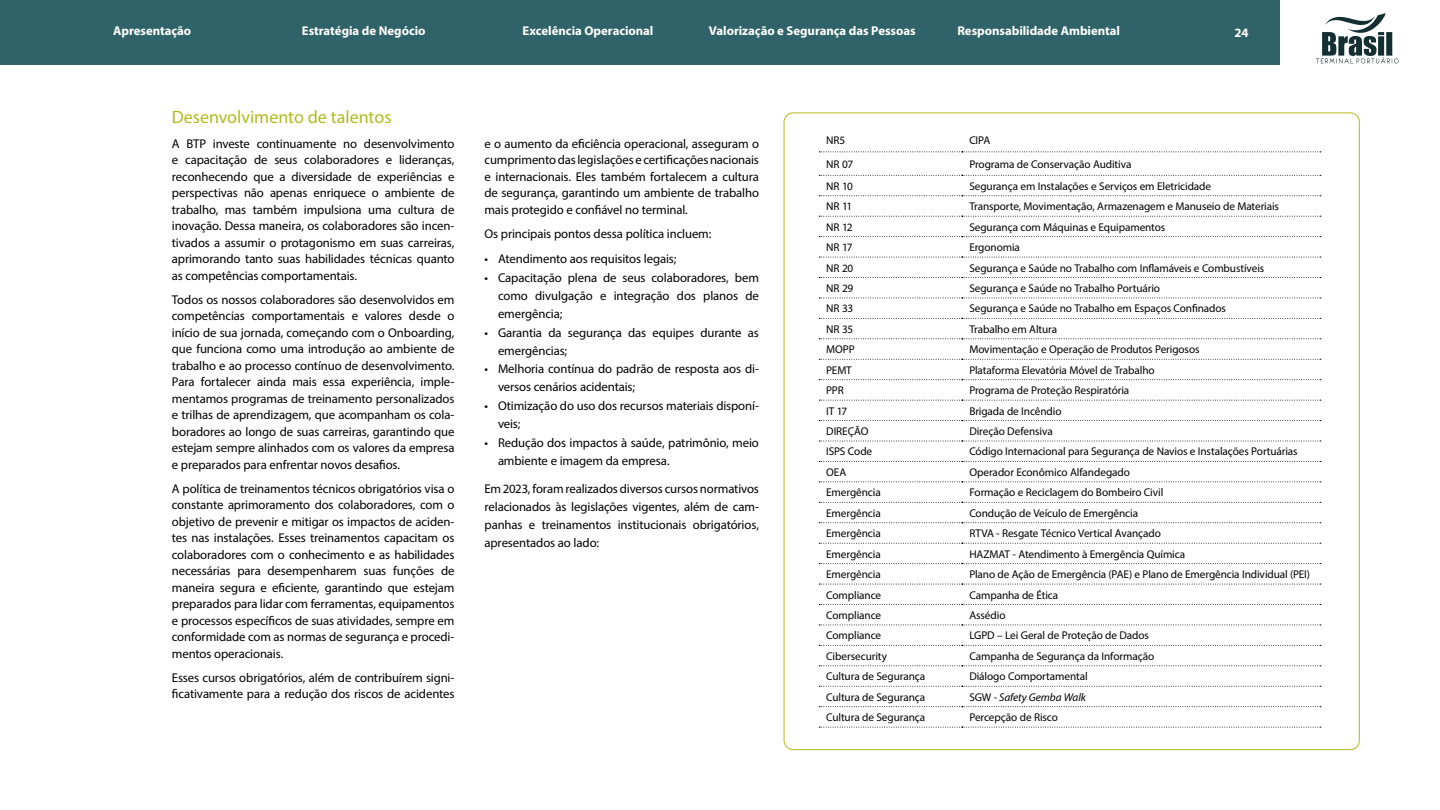
<style>
.page{position:relative;width:1440px;height:810px;background:#fff}
.page>*{position:absolute;margin:0;border:0;box-sizing:border-box;transform-origin:0 0}
.t1{font:18px "Myriad Pro";color:#b2bb1e}
.t2{font:12.75px/16.5px "Myriad Pro";letter-spacing:-.01em;color:#000;text-align:justify}
.t3{font:700 12.75px "Myriad Pro";letter-spacing:-.005em;color:#fff}
.t4{font:11.25px "Myriad Pro";letter-spacing:-.01em;color:#000}
.t5{font:italic 11.25px "Myriad Pro";letter-spacing:-.01em;color:#000}
.s1{font-style:normal}
</style>
<div class="page">
<div style="left:0;top:0;width:1279px;height:65px;background:#306369"></div>
<svg style="left:1316px;top:13px;width:83px;height:50px"></svg>
<svg style="left:819px;top:151px;width:501px;height:576px"></svg>
<svg style="left:819px;top:152px;width:502px;height:1px"></svg>
<svg style="left:819px;top:175px;width:502px;height:1px"></svg>
<svg style="left:819px;top:195px;width:502px;height:1px"></svg>
<svg style="left:819px;top:216px;width:502px;height:1px"></svg>
<svg style="left:819px;top:236px;width:502px;height:1px"></svg>
<svg style="left:819px;top:257px;width:502px;height:1px"></svg>
<svg style="left:819px;top:277px;width:502px;height:1px"></svg>
<svg style="left:819px;top:298px;width:502px;height:1px"></svg>
<svg style="left:819px;top:318px;width:502px;height:1px"></svg>
<svg style="left:819px;top:338px;width:502px;height:1px"></svg>
<svg style="left:819px;top:359px;width:502px;height:1px"></svg>
<svg style="left:819px;top:379px;width:502px;height:1px"></svg>
<svg style="left:819px;top:400px;width:502px;height:1px"></svg>
<svg style="left:819px;top:420px;width:502px;height:1px"></svg>
<svg style="left:819px;top:441px;width:502px;height:1px"></svg>
<svg style="left:819px;top:461px;width:502px;height:1px"></svg>
<svg style="left:819px;top:482px;width:502px;height:1px"></svg>
<svg style="left:819px;top:502px;width:502px;height:1px"></svg>
<svg style="left:819px;top:522px;width:502px;height:1px"></svg>
<svg style="left:819px;top:543px;width:502px;height:1px"></svg>
<svg style="left:819px;top:563px;width:502px;height:1px"></svg>
<svg style="left:819px;top:584px;width:502px;height:1px"></svg>
<svg style="left:819px;top:604px;width:502px;height:1px"></svg>
<svg style="left:819px;top:625px;width:502px;height:1px"></svg>
<svg style="left:819px;top:645px;width:502px;height:1px"></svg>
<svg style="left:819px;top:665px;width:502px;height:1px"></svg>
<svg style="left:819px;top:686px;width:502px;height:1px"></svg>
<svg style="left:819px;top:706px;width:502px;height:1px"></svg>
<svg style="left:819px;top:727px;width:502px;height:1px"></svg>
<p class="t3" style="left:113px;top:22px;width:80px">Apresentação</p>
<p class="t3" style="left:302px;top:22px;width:125px">Estratégia de Negócio</p>
<p class="t3" style="left:523px;top:22px;width:132px">Excelência Operacional</p>
<p class="t3" style="left:709px;top:22px;width:208px">Valorização e Segurança das Pessoas</p>
<p class="t3" style="left:957px;top:22px;width:164px">Responsabilidade Ambiental</p>
<p class="t3" style="left:1235px;top:25px;width:15px">24</p>
<h1 class="t1" style="left:172px;top:106px;width:221px">Desenvolvimento de talentos</h1>
<p class="t2" style="left:172px;top:135px;width:284px">A BTP investe continuamente no desenvolvimento e capacitação de seus colaboradores e lideranças, reconhecendo que a diversidade de experiências e perspectivas não apenas enriquece o ambiente de trabalho, mas também impulsiona uma cultura de inovação. Dessa maneira, os colaboradores são incen&shy;tivados a assumir o protagonismo em suas carreiras, aprimorando tanto suas habilidades técnicas quanto as competências comportamentais.</p>
<p class="t2" style="left:172px;top:291px;width:284px">Todos os nossos colaboradores são desenvolvidos em competências comportamentais e valores desde o início de sua jornada, começando com o Onboarding, que funciona como uma introdução ao ambiente de trabalho e ao processo contínuo de desenvolvimento.<br>Para fortalecer ainda mais essa experiência, imple&shy;mentamos programas de treinamento personalizados e trilhas de aprendizagem, que acompanham os cola&shy;boradores ao longo de suas carreiras, garantindo que estejam sempre alinhados com os valores da empresa e preparados para enfrentar novos desafios.</p>
<p class="t2" style="left:172px;top:480px;width:284px">A política de treinamentos técnicos obrigatórios visa o constante aprimoramento dos colaboradores, com o objetivo de prevenir e mitigar os impactos de aciden&shy;tes nas instalações. Esses treinamentos capacitam os colaboradores com o conhecimento e as habilidades necessárias para desempenharem suas funções de maneira segura e eficiente, garantindo que estejam preparados para lidar com ferramentas, equipamentos e processos específicos de suas atividades, sempre em conformidade com as normas de segurança e procedi&shy;mentos operacionais.</p>
<p class="t2" style="left:172px;top:669px;width:284px">Esses cursos obrigatórios, além de contribuírem signi&shy;ficativamente para a redução dos riscos de acidentes</p>
<p class="t2" style="left:485px;top:135px;width:276px">e o aumento da eficiência operacional, asseguram o cumprimento das legislações e certificações nacionais e internacionais. Eles também fortalecem a cultura de segurança, garantindo um ambiente de trabalho mais protegido e confiável no terminal.</p>
<p class="t2" style="left:485px;top:225px;width:228px">Os principais pontos dessa política incluem:</p>
<p class="t2" style="left:485px;top:250px;width:193px">• Atendimento aos requisitos legais;</p>
<p class="t2" style="left:498px;top:268px;width:263px;line-height:18px;text-indent:-14px">• Capacitação plena de seus colaboradores, bem como divulgação e integração dos planos de emergência;</p>
<p class="t2" style="left:498px;top:323px;width:263px;line-height:18px;text-indent:-14px">• Garantia da segurança das equipes durante as emergências;</p>
<p class="t2" style="left:498px;top:360px;width:263px;line-height:18px;text-indent:-14px">• Melhoria contínua do padrão de resposta aos di&shy;versos cenários acidentais;</p>
<p class="t2" style="left:498px;top:397px;width:263px;line-height:18px;text-indent:-14px">• Otimização do uso dos recursos materiais disponí&shy;veis;</p>
<p class="t2" style="left:498px;top:433px;width:262px;line-height:18px;text-indent:-14px">• Redução dos impactos à saúde, patrimônio, meio ambiente e imagem da empresa.</p>
<p class="t2" style="left:485px;top:480px;width:276px;line-height:18px">Em 2023, foram realizados diversos cursos normativos relacionados às legislações vigentes, além de cam&shy;panhas e treinamentos institucionais obrigatórios, apresentados ao lado:</p>
<p class="t4" style="left:826px;top:134px;width:21px">NR5</p>
<p class="t4" style="left:969px;top:134px;width:22px">CIPA</p>
<p class="t4" style="left:826px;top:157px;width:28px">NR 07</p>
<p class="t4" style="left:969px;top:157px;width:164px">Programa de Conservação Auditiva</p>
<p class="t4" style="left:826px;top:179px;width:28px">NR 10</p>
<p class="t4" style="left:969px;top:179px;width:243px">Segurança em Instalações e Serviços em Eletricidade</p>
<p class="t4" style="left:826px;top:199px;width:28px">NR 11</p>
<p class="t4" style="left:969px;top:199px;width:311px">Transporte, Movimentação, Armazenagem e Manuseio de Materiais</p>
<p class="t4" style="left:826px;top:220px;width:28px">NR 12</p>
<p class="t4" style="left:969px;top:220px;width:197px">Segurança com Máquinas e Equipamentos</p>
<p class="t4" style="left:826px;top:240px;width:28px">NR 17</p>
<p class="t4" style="left:969px;top:240px;width:52px">Ergonomia</p>
<p class="t4" style="left:826px;top:261px;width:29px">NR 20</p>
<p class="t4" style="left:969px;top:261px;width:296px">Segurança e Saúde no Trabalho com Inflamáveis e Combustíveis</p>
<p class="t4" style="left:826px;top:281px;width:29px">NR 29</p>
<p class="t4" style="left:969px;top:281px;width:192px">Segurança e Saúde no Trabalho Portuário</p>
<p class="t4" style="left:826px;top:302px;width:28px">NR 33</p>
<p class="t4" style="left:969px;top:302px;width:258px">Segurança e Saúde no Trabalho em Espaços Confinados</p>
<p class="t4" style="left:826px;top:322px;width:28px">NR 35</p>
<p class="t4" style="left:969px;top:322px;width:89px">Trabalho em Altura</p>
<p class="t4" style="left:826px;top:343px;width:30px">MOPP</p>
<p class="t4" style="left:969px;top:343px;width:232px">Movimentação e Operação de Produtos Perigosos</p>
<p class="t4" style="left:826px;top:363px;width:27px">PEMT</p>
<p class="t4" style="left:969px;top:363px;width:187px">Plataforma Elevatória Móvel de Trabalho</p>
<p class="t4" style="left:826px;top:383px;width:19px">PPR</p>
<p class="t4" style="left:969px;top:383px;width:161px">Programa de Proteção Respiratória</p>
<p class="t4" style="left:826px;top:404px;width:23px">IT 17</p>
<p class="t4" style="left:969px;top:404px;width:94px">Brigada de Incêndio</p>
<p class="t4" style="left:826px;top:424px;width:44px">DIREÇÃO</p>
<p class="t4" style="left:969px;top:424px;width:85px">Direção Defensiva</p>
<p class="t4" style="left:826px;top:445px;width:48px">ISPS Code</p>
<p class="t4" style="left:969px;top:445px;width:330px">Código Internacional para Segurança de Navios e Instalações Portuárias</p>
<p class="t4" style="left:826px;top:465px;width:22px">OEA</p>
<p class="t4" style="left:969px;top:465px;width:162px">Operador Econômico Alfandegado</p>
<p class="t4" style="left:826px;top:486px;width:56px">Emergência</p>
<p class="t4" style="left:969px;top:486px;width:196px">Formação e Reciclagem do Bombeiro Civil</p>
<p class="t4" style="left:826px;top:506px;width:56px">Emergência</p>
<p class="t4" style="left:969px;top:506px;width:170px">Condução de Veículo de Emergência</p>
<p class="t4" style="left:826px;top:527px;width:56px">Emergência</p>
<p class="t4" style="left:969px;top:527px;width:193px">RTVA - Resgate Técnico Vertical Avançado</p>
<p class="t4" style="left:826px;top:547px;width:56px">Emergência</p>
<p class="t4" style="left:969px;top:547px;width:217px">HAZMAT - Atendimento à Emergência Química</p>
<p class="t4" style="left:826px;top:567px;width:56px">Emergência</p>
<p class="t4" style="left:969px;top:567px;width:342px">Plano de Ação de Emergência (PAE) e Plano de Emergência Individual (PEI)</p>
<p class="t4" style="left:826px;top:588px;width:56px">Compliance</p>
<p class="t4" style="left:969px;top:588px;width:90px">Campanha de Ética</p>
<p class="t4" style="left:826px;top:608px;width:56px">Compliance</p>
<p class="t4" style="left:969px;top:608px;width:38px">Assédio</p>
<p class="t4" style="left:826px;top:629px;width:56px">Compliance</p>
<p class="t4" style="left:969px;top:629px;width:181px">LGPD – Lei Geral de Proteção de Dados</p>
<p class="t4" style="left:826px;top:649px;width:62px">Cibersecurity</p>
<p class="t4" style="left:969px;top:649px;width:186px">Campanha de Segurança da Informação</p>
<p class="t4" style="left:826px;top:670px;width:101px">Cultura de Segurança</p>
<p class="t4" style="left:969px;top:670px;width:120px">Diálogo Comportamental</p>
<p class="t4" style="left:826px;top:690px;width:101px">Cultura de Segurança</p>
<p class="t5" style="left:969px;top:690px;width:118px"><span class="s1">SGW -</span> Safety Gemba Walk</p>
<p class="t4" style="left:826px;top:711px;width:101px">Cultura de Segurança</p>
<p class="t4" style="left:969px;top:711px;width:90px">Percepção de Risco</p>
</div>
